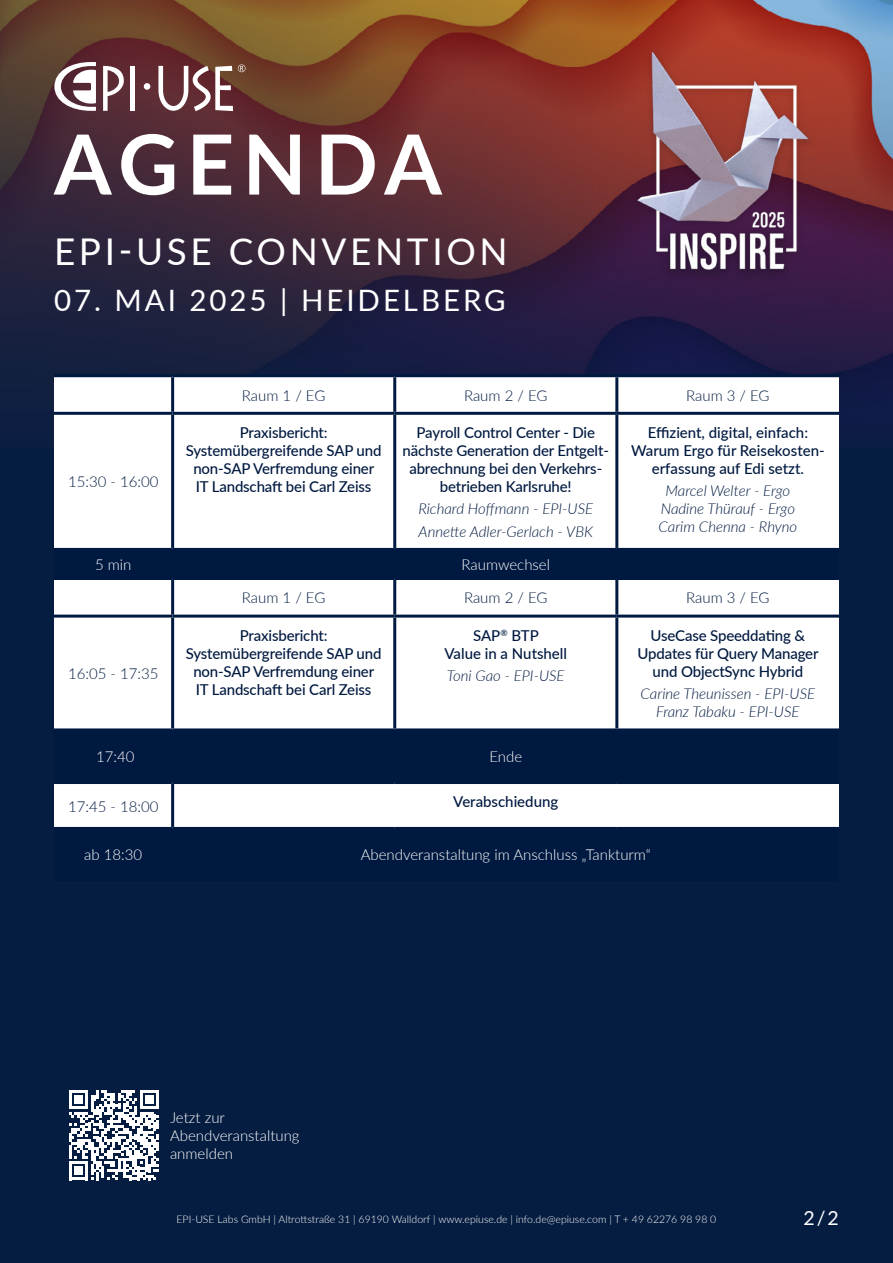
<style>
.page{position:relative;width:893px;height:1263px;background:#fff}
.page>*{position:absolute;margin:0;border:0;box-sizing:border-box;transform-origin:0 0}
.t1{font:700 82.95px "Lato";letter-spacing:.1em;color:#fff}
.t2{font:36.9px "Lato";letter-spacing:.1em;color:#fff}
.t3{font:29.55px "Lato";letter-spacing:.1em;color:#fff}
.t4{font:19.5px "Lato";color:#fff}
.t5{font:500 15px/18px "Lato";letter-spacing:-.01em;color:#001940;text-align:center}
.t6{font:italic 300 15px/18px "Lato";color:#001940;text-align:center}
.t7{font:300 15px/18px "Lato";color:#fff}
.t8{font:300 15px "Lato";color:#001940}
.Einf__Abs{font:300 10.5px "Lato";color:#fff}
</style>
<div class="page">
<img style="left:0;top:0;width:893px;height:1263px">
<img style="left:568px;top:28px;width:296px;height:257px">
<svg style="left:54px;top:377px;width:785px;height:171px"></svg>
<svg style="left:54px;top:551px;width:785px;height:327px"></svg>
<hr style="left:54px;top:374px;width:119px;height:3px;background:#001940">
<hr style="left:54px;top:412px;width:119px;height:3px;background:#001940">
<hr style="left:54px;top:577px;width:119px;height:3px;background:#001940">
<hr style="left:54px;top:615px;width:119px;height:3px;background:#001940">
<hr style="left:54px;top:781px;width:119px;height:3px;background:#001940">
<hr style="left:54px;top:878px;width:119px;height:3px;background:#001940">
<hr style="left:54px;top:548px;width:119px;height:3px;background:#001940">
<hr style="left:173px;top:548px;width:222px;height:3px;background:#001940">
<hr style="left:395px;top:548px;width:222px;height:3px;background:#001940">
<hr style="left:617px;top:548px;width:222px;height:3px;background:#001940">
<hr style="left:171px;top:415px;width:3px;height:133px;background:#001940">
<hr style="left:393px;top:415px;width:3px;height:133px;background:#001940">
<hr style="left:615px;top:415px;width:3px;height:133px;background:#001940">
<hr style="left:171px;top:618px;width:3px;height:110px;background:#001940">
<hr style="left:171px;top:784px;width:3px;height:43px;background:#001940">
<hr style="left:393px;top:618px;width:3px;height:110px;background:#001940">
<hr style="left:615px;top:618px;width:3px;height:110px;background:#001940">
<hr style="left:54px;top:728px;width:119px;height:3px;background:#001940">
<hr style="left:54px;top:827px;width:119px;height:3px;background:#001940">
<hr style="left:173px;top:728px;width:222px;height:3px;background:#001940">
<hr style="left:395px;top:728px;width:222px;height:3px;background:#001940">
<hr style="left:617px;top:728px;width:222px;height:3px;background:#001940">
<hr style="left:173px;top:827px;width:222px;height:3px;background:#001940">
<hr style="left:395px;top:827px;width:222px;height:3px;background:#001940">
<hr style="left:617px;top:827px;width:222px;height:3px;background:#001940">
<hr style="left:617px;top:374px;width:222px;height:3px;background:#001940">
<hr style="left:617px;top:412px;width:222px;height:3px;background:#001940">
<hr style="left:617px;top:577px;width:222px;height:3px;background:#001940">
<hr style="left:617px;top:615px;width:222px;height:3px;background:#001940">
<hr style="left:395px;top:374px;width:222px;height:3px;background:#001940">
<hr style="left:395px;top:412px;width:222px;height:3px;background:#001940">
<hr style="left:395px;top:577px;width:222px;height:3px;background:#001940">
<hr style="left:395px;top:615px;width:222px;height:3px;background:#001940">
<hr style="left:171px;top:377px;width:3px;height:35px;background:#001940">
<hr style="left:171px;top:580px;width:3px;height:35px;background:#001940">
<hr style="left:173px;top:374px;width:222px;height:3px;background:#001940">
<hr style="left:173px;top:412px;width:222px;height:3px;background:#001940">
<hr style="left:173px;top:577px;width:222px;height:3px;background:#001940">
<hr style="left:173px;top:615px;width:222px;height:3px;background:#001940">
<hr style="left:173px;top:781px;width:222px;height:3px;background:#001940">
<hr style="left:395px;top:781px;width:222px;height:3px;background:#001940">
<hr style="left:617px;top:781px;width:222px;height:3px;background:#001940">
<hr style="left:173px;top:878px;width:222px;height:3px;background:#001940">
<hr style="left:395px;top:878px;width:222px;height:3px;background:#001940">
<hr style="left:617px;top:878px;width:222px;height:3px;background:#001940">
<hr style="left:393px;top:377px;width:3px;height:35px;background:#001940">
<hr style="left:615px;top:377px;width:3px;height:35px;background:#001940">
<hr style="left:393px;top:580px;width:3px;height:35px;background:#001940">
<hr style="left:615px;top:580px;width:3px;height:35px;background:#001940">
<svg style="left:69px;top:1090px;width:90px;height:90px"></svg>
<svg style="left:103px;top:66px;width:21px;height:45px"></svg>
<hr style="left:131px;top:66px;width:4px;height:45px;background:#fff">
<svg style="left:158px;top:64px;width:88px;height:47px"></svg>
<svg style="left:54px;top:62px;width:42px;height:49px"></svg>
<div style="left:144px;top:83px;width:6px;height:7px;background:#fff;border-radius:50%"></div>
<p class="t1" style="left:54px;top:103px;width:389px">AGENDA</p>
<p class="t2" style="left:54px;top:225px;width:455px">EPI-USE CONVENTION</p>
<p class="t3" style="left:54px;top:279px;width:453px">07. MAI 2025 | HEIDELBERG</p>
<p class="t8" style="left:68px;top:472px;width:92px">15:30 - 16:00</p>
<p class="t8" style="left:242px;top:385px;width:85px">Raum 1 / EG</p>
<p class="t8" style="left:464px;top:385px;width:85px">Raum 2 / EG</p>
<p class="t8" style="left:686px;top:385px;width:85px">Raum 3 / EG</p>
<p class="t5" style="left:186px;top:423px;width:197px">Praxisbericht:<br>Systemübergreifende SAP und non-SAP Verfremdung einer<br>IT Landschaft bei Carl Zeiss</p>
<p class="t5" style="left:403px;top:423px;width:208px">Payroll Control Center - Die nächste Generation der Entgelt&shy;abrechnung bei den Verkehrs&shy;betrieben Karlsruhe!</p>
<p class="t6" style="left:418px;top:499px;width:176px">Richard Hoffmann - EPI-USE</p>
<p class="t6" style="left:419px;top:522px;width:176px">Annette Adler-Gerlach - VBK</p>
<p class="t5" style="left:648px;top:423px;width:162px">Effizient, digital, einfach:</p>
<p class="t5" style="left:631px;top:441px;width:195px">Warum Ergo für Reisekosten&shy;erfassung auf Edi setzt.</p>
<p class="t6" style="left:658px;top:481px;width:140px">Marcel Welter - Ergo<br>Nadine Thürauf - Ergo<br>Carim Chenna - Rhyno</p>
<p class="t7" style="left:95px;top:555px;width:38px">5 min</p>
<p class="t7" style="left:461px;top:555px;width:90px">Raumwechsel</p>
<p class="t8" style="left:242px;top:587px;width:85px">Raum 1 / EG</p>
<p class="t8" style="left:464px;top:587px;width:85px">Raum 2 / EG</p>
<p class="t8" style="left:686px;top:587px;width:85px">Raum 3 / EG</p>
<p class="t8" style="left:68px;top:663px;width:92px">16:05 - 17:35</p>
<p class="t5" style="left:186px;top:626px;width:197px">Praxisbericht:<br>Systemübergreifende SAP und non-SAP Verfremdung einer<br>IT Landschaft bei Carl Zeiss</p>
<p class="t5" style="left:444px;top:626px;width:124px">SAP<sup>®</sup> BTP<br>Value in a Nutshell</p>
<p class="t6" style="left:447px;top:666px;width:119px">Toni Gao - EPI-USE</p>
<p class="t5" style="left:638px;top:626px;width:182px">UseCase Speeddating &amp;<br>Updates für Query Manager und ObjectSync Hybrid</p>
<p class="t6" style="left:641px;top:684px;width:176px">Carine Theunissen - EPI-USE<br>Franz Tabaku - EPI-USE</p>
<p class="t7" style="left:96px;top:747px;width:40px">17:40</p>
<p class="t7" style="left:489px;top:747px;width:34px">Ende</p>
<p class="t8" style="left:68px;top:796px;width:92px">17:45 - 18:00</p>
<p class="t5" style="left:453px;top:792px;width:106px">Verabschiedung</p>
<p class="t7" style="left:84px;top:845px;width:59px">ab 18:30</p>
<p class="t7" style="left:361px;top:845px;width:292px">Abendveranstaltung im Anschluss „Tankturm“</p>
<p class="t7" style="left:170px;top:1108px;width:56px">Jetzt zur</p>
<p class="t7" style="left:170px;top:1126px;width:131px">Abendveranstaltung anmelden</p>
<p class="Einf__Abs" style="left:177px;top:1212px;width:541px">EPI-USE Labs GmbH | Altrottstraße 31 | 69190 Walldorf | www.epiuse.de | info.de@epiuse.com | T + 49 62276 98 98 0</p>
<p class="t4" style="left:804px;top:1203px;width:37px">2/2</p>
</div>
